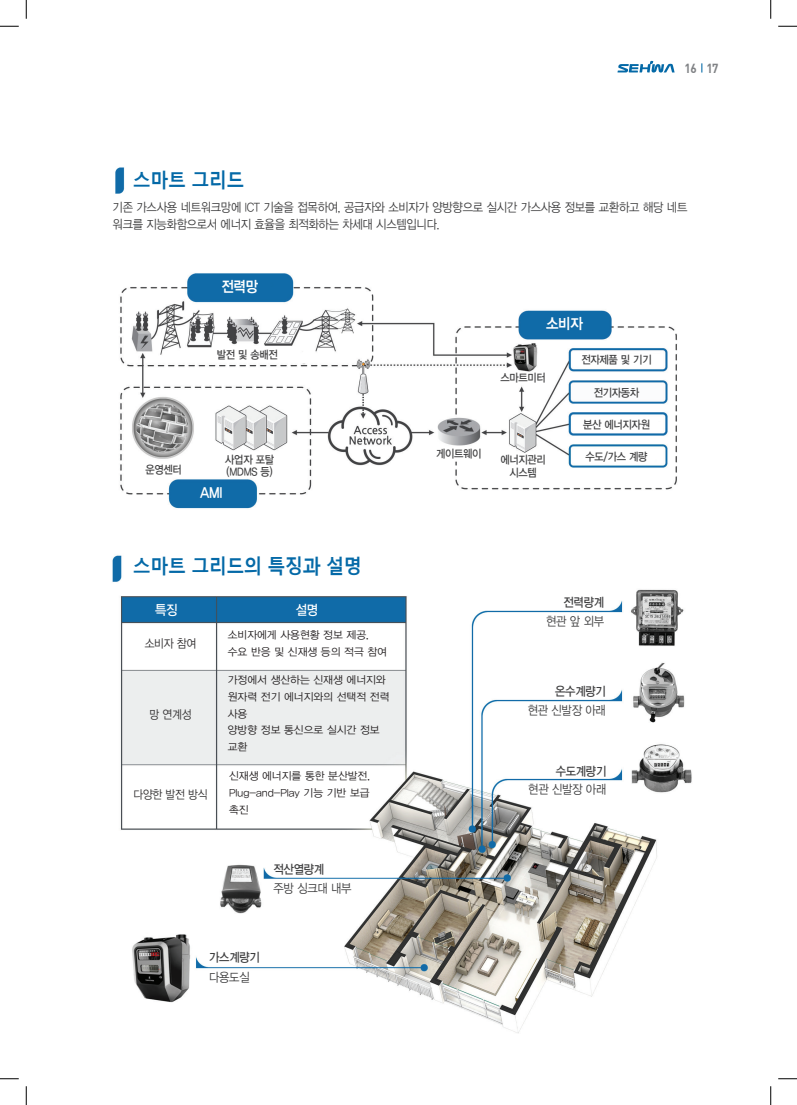
<style>
.page{position:relative;width:797px;height:1105px;background:#fff}
.page>*{position:absolute;margin:0;border:0;box-sizing:border-box;transform-origin:0 0}
.t1{font:700 20px "Malgun Gothic";letter-spacing:-.025em;color:#0469a7;scale:.9 1}
.t2{font:15px "YDIYGO340";letter-spacing:-.025em;color:#fff;scale:.9 1}
.t3{font:13.75px "YDIYGO330";color:#fff;scale:.9 1}
.t4{font:12.88px "Dinbol";color:#808285;scale:.9 1}
.t5{font:12.5px/17.5px "YDIYGO320";letter-spacing:-.025em;color:#3e3e3f;scale:.9 1}
.t6{font:12.5px "YDIYGO330";letter-spacing:-.025em;color:#3e3e3f;scale:.9 1}
.t7{font:11.88px "YDIYGO320";letter-spacing:-.025em;color:#312f30;scale:.9 1}
.t8{font:11.25px/12.5px "YDIYGO330";letter-spacing:-.025em;color:#3e3e3f;text-align:center;scale:.9 1}
.t9{font:10.62px/16.8px "YDIYGO320";color:#231f20}
</style>
<div class="page">
<img style="left:112px;top:273px;width:580px;height:760px">
<svg style="left:617px;top:61px;width:57px;height:12px"></svg>
<svg style="left:0;top:25px;width:19px;height:2px"></svg>
<svg style="left:778px;top:25px;width:19px;height:2px"></svg>
<svg style="left:0;top:1078px;width:19px;height:1px"></svg>
<svg style="left:778px;top:1078px;width:19px;height:1px"></svg>
<svg style="left:25px;top:0;width:2px;height:19px"></svg>
<svg style="left:25px;top:1086px;width:2px;height:19px"></svg>
<svg style="left:770px;top:0;width:1px;height:19px"></svg>
<svg style="left:770px;top:1086px;width:1px;height:19px"></svg>
<h1 class="t1" style="left:133px;top:167px;width:126px">스마트 그리드</h1>
<p class="t4" style="left:684px;top:59px;width:39px">16 17</p>
<p class="t5" style="left:113px;top:199px;width:640px">기존 가스사용 네트워크망에 ICT 기술을 접목하여, 공급자와 소비자가 양방향으로 실시간 가스사용 정보를 교환하고 해당 네트 워크를 지능화함으로서 에너지 효율을 최적화하는 차세대 시스템입니다.</p>
<p class="t2" style="left:221px;top:278px;width:42px">전력망</p>
<p class="t2" style="left:546px;top:315px;width:42px">소비자</p>
<p class="t8" style="left:217px;top:349px;width:70px">발전 및 송배전</p>
<p class="t8" style="left:581px;top:354px;width:80px">전자제품 및 기기</p>
<p class="t8" style="left:500px;top:372px;width:52px">스마트미터</p>
<p class="t8" style="left:145px;top:463px;width:42px">운영센터</p>
<p class="t8" style="left:225px;top:454px;width:56px;line-height:11.2px;text-align:left">사업자 포탈 (MDMS 등)</p>
<p class="t2" style="left:200px;top:484px;width:26px">AMI</p>
<h1 class="t1" style="left:133px;top:553px;width:256px">스마트 그리드의 특징과 설명</h1>
<p class="t3" style="left:155px;top:602px;width:26px">특징</p>
<p class="t3" style="left:296px;top:602px;width:26px">설명</p>
<p class="t7" style="left:145px;top:637px;width:59px">소비자 참여</p>
<p class="t7" style="left:149px;top:708px;width:48px">망 연계성</p>
<p class="t7" style="left:133px;top:788px;width:84px">다양한 발전 방식</p>
<p class="t9" style="left:228px;top:627px;width:161px">소비자에게 사용현황 정보 제공, 수요 반응 및 신재생 등의 적극 참여</p>
<p class="t9" style="left:228px;top:672px;width:163px">가정에서 생산하는 신재생 에너지와 원자력 전기 에너지와의 선택적 전력 사용<br>양방향 정보 통신으로 실시간 정보 교환</p>
<p class="t9" style="left:229px;top:768px;width:142px;text-align:justify">신재생 에너지를 통한 분산발전, Plug-and-Play 기능 기반 보급 촉진</p>
<p class="t6" style="left:273px;top:862px;width:58px">적산열량계</p>
<p class="t5" style="left:273px;top:879px;width:88px">주방 싱크대 내부</p>
<p class="t6" style="left:209px;top:951px;width:58px">가스계량기</p>
<p class="t5" style="left:209px;top:968px;width:47px">다용도실</p>
<p class="t8" style="left:436px;top:447px;width:52px">게이트웨이</p>
<p class="t8" style="left:500px;top:454px;width:52px">에너지관리 시스템</p>
<p class="t8" style="left:593px;top:387px;width:52px">전기자동차</p>
<p class="t8" style="left:583px;top:418px;width:76px">분산 에너지자원</p>
<p class="t8" style="left:585px;top:450px;width:71px">수도/가스 계량</p>
<p class="t6" style="left:563px;top:595px;width:47px">전력량계</p>
<p class="t5" style="left:546px;top:613px;width:66px">현관 앞 외부</p>
<p class="t6" style="left:555px;top:684px;width:58px">온수계량기</p>
<p class="t5" style="left:527px;top:702px;width:88px">현관 신발장 아래</p>
<p class="t6" style="left:555px;top:764px;width:58px">수도계량기</p>
<p class="t5" style="left:528px;top:781px;width:88px">현관 신발장 아래</p>
</div>
